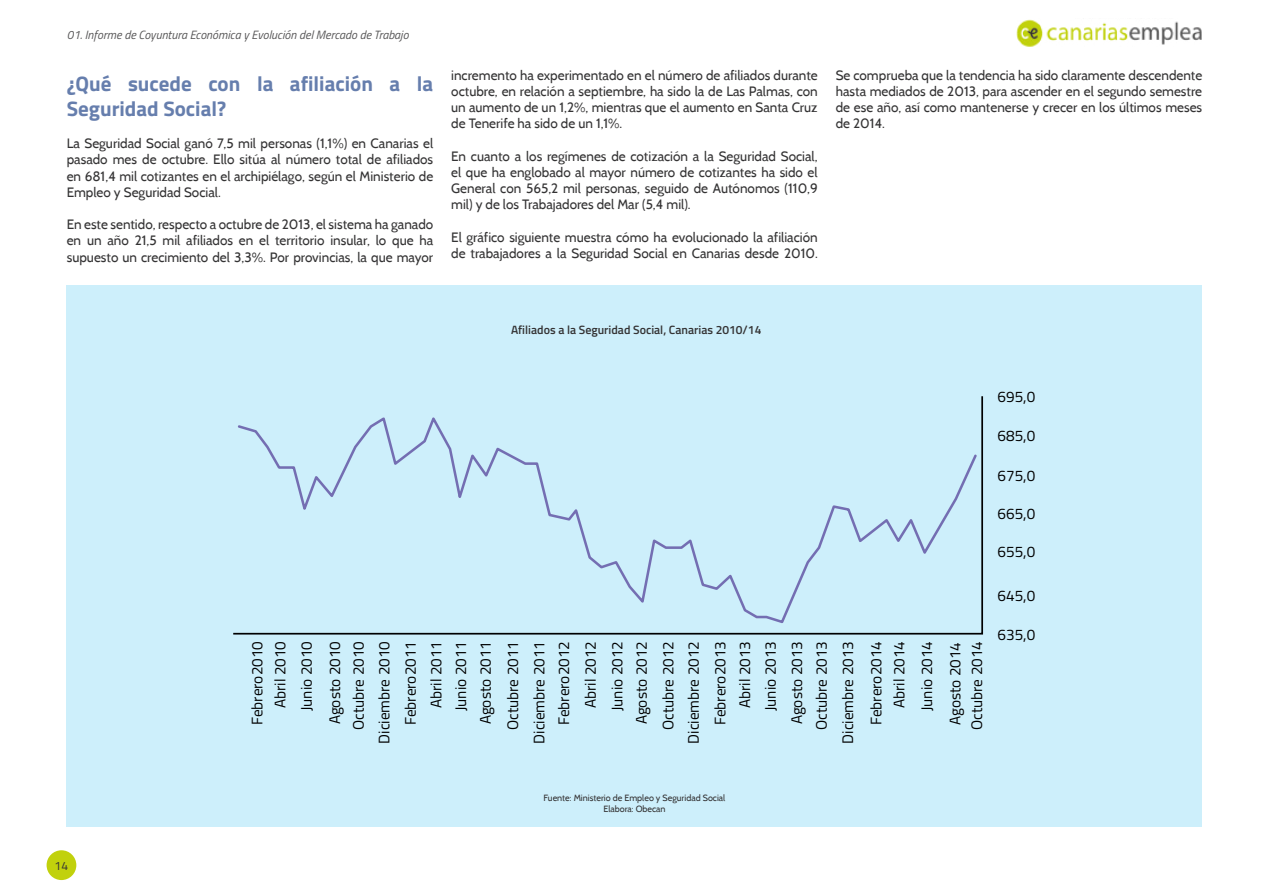
<style>
.page{position:relative;width:1269px;height:893px;background:#fff}
.page>*{position:absolute;margin:0;border:0;box-sizing:border-box;transform-origin:0 0}
.t1{font:700 21px/25.2px "Titillium Web";color:#667ead}
.t2{font:15.3px/25.3px "Titillium Web";color:#000;text-align:right}
.t3{font:13.5px/16.2px "Cabin";color:#343334;text-align:justify}
.t4{font:italic 12px "Titillium Web";color:#585758}
.t5{font:600 12px "Titillium Web";color:#343334}
.t6{font:12px "Titillium Web";color:#343334}
.t7{font:9px/10.8px "Cabin";color:#343334;text-align:center}
</style>
<div class="page">
<div style="left:47px;top:850px;width:29px;height:30px;background:#c1d10c;border-radius:50%"></div>
<img style="left:1016px;top:19px;width:186px;height:28px">
<div style="left:67px;top:285px;width:1135px;height:541px;background:#cdeffb"></div>
<svg style="left:233px;top:396px;width:751px;height:239px"></svg>
<svg style="left:236px;top:412px;width:743px;height:213px"></svg>
<p class="t4" style="left:67px;top:26px;width:343px">01. Informe de Coyuntura Económica y Evolución del Mercado de Trabajo</p>
<h1 class="t1" style="left:67px;top:70px;width:368px">¿Qué sucede con la afiliación a la<br>Seguridad Social?</h1>
<p class="t3" style="left:67px;top:135px;width:368px">La Seguridad Social ganó 7,5 mil personas (1,1%) en Canarias el pasado mes de octubre. Ello sitúa al número total de afiliados en 681,4 mil cotizantes en el archipiélago, según el Ministerio de Empleo y Seguridad Social.</p>
<p class="t3" style="left:67px;top:216px;width:368px">En este sentido, respecto a octubre de 2013, el sistema ha ganado en un año 21,5 mil afiliados en el territorio insular, lo que ha supuesto un crecimiento del 3,3%. Por provincias, la que mayor</p>
<p class="t3" style="left:451px;top:67px;width:368px">incremento ha experimentado en el número de afiliados durante octubre, en relación a septiembre, ha sido la de Las Palmas, con un aumento de un 1,2%, mientras que el aumento en Santa Cruz de Tenerife ha sido de un 1,1%.</p>
<p class="t3" style="left:451px;top:148px;width:368px">En cuanto a los regímenes de cotización a la Seguridad Social, el que ha englobado al mayor número de cotizantes ha sido el General con 565,2 mil personas, seguido de Autónomos (110,9 mil) y de los Trabajadores del Mar (5,4 mil).</p>
<p class="t3" style="left:451px;top:229px;width:368px">El gráfico siguiente muestra cómo ha evolucionado la afiliación de trabajadores a la Seguridad Social en Canarias desde 2010.</p>
<p class="t3" style="left:836px;top:67px;width:368px">Se comprueba que la tendencia ha sido claramente descendente hasta mediados de 2013, para ascender en el segundo semestre de ese año, así como mantenerse y crecer en los últimos meses de 2014.</p>
<p class="t5" style="left:511px;top:321px;width:252px">Afiliados a la Seguridad Social, Canarias 2010/14</p>
<p class="t2" style="left:998px;top:383px;width:39px">695,0</p>
<p class="t2" style="left:998px;top:422px;width:39px">685,0</p>
<p class="t2" style="left:998px;top:462px;width:39px">675,0</p>
<p class="t2" style="left:998px;top:500px;width:39px">665,0</p>
<p class="t2" style="left:998px;top:538px;width:39px">655,0</p>
<p class="t2" style="left:998px;top:582px;width:39px">645,0</p>
<p class="t6" style="left:55px;top:856px;width:15px">14</p>
<p class="t2" style="left:245px;top:725px;width:85px;line-height:23px;rotate:-90deg">Febrero2010<br>Abril 2010</p>
<p class="t2" style="left:292px;top:724px;width:85px;line-height:28.3px;rotate:-90deg">Junio 2010<br>Agosto 2010</p>
<p class="t2" style="left:345px;top:743px;width:104px;rotate:-90deg">Octubre 2010<br>Diciembre 2010<br>Febrero2011<br>Abril 2011<br>Junio 2011<br>Agosto 2011</p>
<p class="t2" style="left:499px;top:743px;width:104px;line-height:26.4px;rotate:-90deg">Octubre 2011<br>Diciembre 2011</p>
<p class="t2" style="left:550px;top:711px;width:71px;line-height:26.7px;text-align:justify;text-indent:-14px;rotate:-90deg">Febrero2012<br>Abril 2012<br>Junio 2012</p>
<p class="t2" style="left:628px;top:743px;width:104px;line-height:26.1px;rotate:-90deg">Agosto 2012<br>Octubre 2012<br>Diciembre 2012<br>Febrero2013</p>
<p class="t2" style="left:731px;top:724px;width:85px;line-height:26px;rotate:-90deg">Abril 2013<br>Junio 2013<br>Agosto 2013</p>
<p class="t2" style="left:808px;top:743px;width:104px;line-height:26.4px;rotate:-90deg">Octubre 2013<br>Diciembre 2013</p>
<p class="t2" style="left:864px;top:725px;width:85px;line-height:23px;rotate:-90deg">Febrero2014<br>Abril 2014</p>
<p class="t2" style="left:912px;top:725px;width:86px;line-height:28.3px;rotate:-90deg">Junio 2014<br>Agosto 2014</p>
<p class="t2" style="left:963px;top:730px;width:90px;rotate:-90deg">Octubre 2014</p>
<p class="t2" style="left:998px;top:620px;width:39px">635,0</p>
<p class="t7" style="left:544px;top:792px;width:183px">Fuente: Ministerio de Empleo y Seguridad Social<br>Elabora: Obecan</p>
</div>
